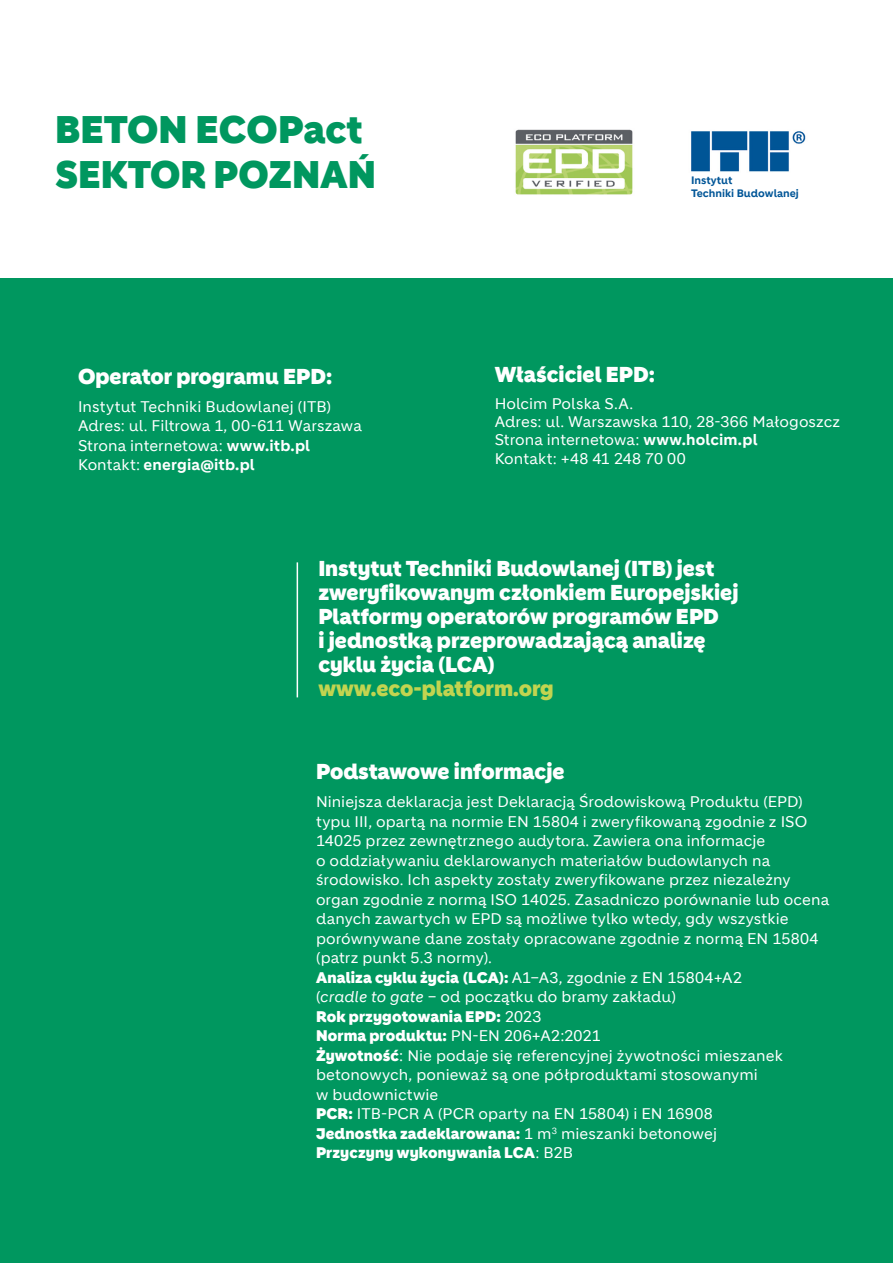
<style>
.page{position:relative;width:893px;height:1263px;background:#fff}
.page>*{position:absolute;margin:0;border:0;box-sizing:border-box;transform-origin:0 0}
.t1{font:900 37.5px/44.5px "Holcim Headline";color:#00975f}
.t2{font:900 21px/24px "Holcim Headline";color:#fff}
.t3{font:900 21px "Holcim Headline";color:#c2d450}
.t4{font:15px/19.5px "Holcim";letter-spacing:.005em;color:#fff}
.t5{font:900 15px/19.5px "Holcim Headline";letter-spacing:.01em;color:#fff}
.t6{font:700 10.5px/12.6px "Holcim";color:#005597}
.s1{font-weight:700}
.s2{font-family:"Holcim Headline";font-weight:900}
.s3{font-style:italic}
.s4{font-family:"Holcim";font-weight:400}
</style>
<div class="page">
<div style="left:0;top:279px;width:893px;height:984px;background:#00975f"></div>
<img style="left:515px;top:129px;width:118px;height:66px">
<img style="left:691px;top:131px;width:115px;height:41px">
<hr style="left:297px;top:562px;width:1px;height:135px;background:#fff">
<h1 class="t1" style="left:55px;top:108px;width:322px">BETON ECOPact<br>SEKTOR POZNAŃ</h1>
<h2 class="t2" style="left:78px;top:364px;width:256px">Operator programu EPD:</h2>
<p class="t4" style="left:78px;top:396px;width:285px">Instytut Techniki Budowlanej (ITB)<br>Adres: ul. Filtrowa 1, 00-611 Warszawa Strona internetowa: <span class="s1">www.itb.pl </span>Kontakt: <span class="s1">energia@itb.pl</span></p>
<p class="t6" style="left:691px;top:174px;width:109px">Instytut<br>Techniki Budowlanej</p>
<h2 class="t2" style="left:495px;top:363px;width:162px">Właściciel EPD:</h2>
<p class="t4" style="left:495px;top:394px;width:347px;line-height:18px">Holcim Polska S.A.<br>Adres: ul. Warszawska 110, 28-366 Małogoszcz<br>Strona internetowa: <span class="s1">www.holcim.pl</span></p>
<p class="t4" style="left:495px;top:449px;width:193px">Kontakt: +48 41 248 70 00</p>
<h2 class="t2" style="left:318px;top:557px;width:422px">Instytut Techniki Budowlanej (ITB) jest zweryfikowanym członkiem Europejskiej Platformy operatorów programów EPD<br>i jednostką przeprowadzającą analizę cyklu życia (LCA)</h2>
<h2 class="t3" style="left:318px;top:676px;width:237px">www.eco-platform.org</h2>
<h2 class="t2" style="left:316px;top:760px;width:250px">Podstawowe informacje</h2>
<p class="t4" style="left:316px;top:792px;width:515px">Niniejsza deklaracja jest Deklaracją Środowiskową Produktu (EPD) typu III, opartą na normie EN 15804 i zweryfikowaną zgodnie z ISO 14025 przez zewnętrznego audytora. Zawiera ona informacje<br>o oddziaływaniu deklarowanych materiałów budowlanych na środowisko. Ich aspekty zostały zweryfikowane przez niezależny organ zgodnie z normą ISO 14025. Zasadniczo porównanie lub ocena danych zawartych w EPD są możliwe tylko wtedy, gdy wszystkie porównywane dane zostały opracowane zgodnie z normą EN 15804 (patrz punkt 5.3 normy).<br><span class="s2">Analiza cyklu życia (LCA):</span> A1–A3, zgodnie z EN 15804+A2<br>(<span class="s3">cradle to gate</span> – od początku do bramy zakładu)</p>
<p class="t5" style="left:316px;top:1007px;width:227px">Rok przygotowania EPD: <span class="s4">2023</span></p>
<p class="t4" style="left:316px;top:1026px;width:468px"><span class="s2">Norma produktu:</span> PN-EN 206+A2:2021<br><span class="s2">Żywotność</span>: Nie podaje się referencyjnej żywotności mieszanek betonowych, ponieważ są one półproduktami stosowanymi<br>w budownictwie<br><span class="s2">PCR:</span> ITB-PCR A (PCR oparty na EN 15804) i EN 16908</p>
<p class="t5" style="left:316px;top:1124px;width:402px">Jednostka zadeklarowana: <span class="s4">1 m</span><sup>3</sup> <span class="s4">mieszanki betonowej<br></span>Przyczyny wykonywania LCA<span class="s4">: B2B</span></p>
</div>
